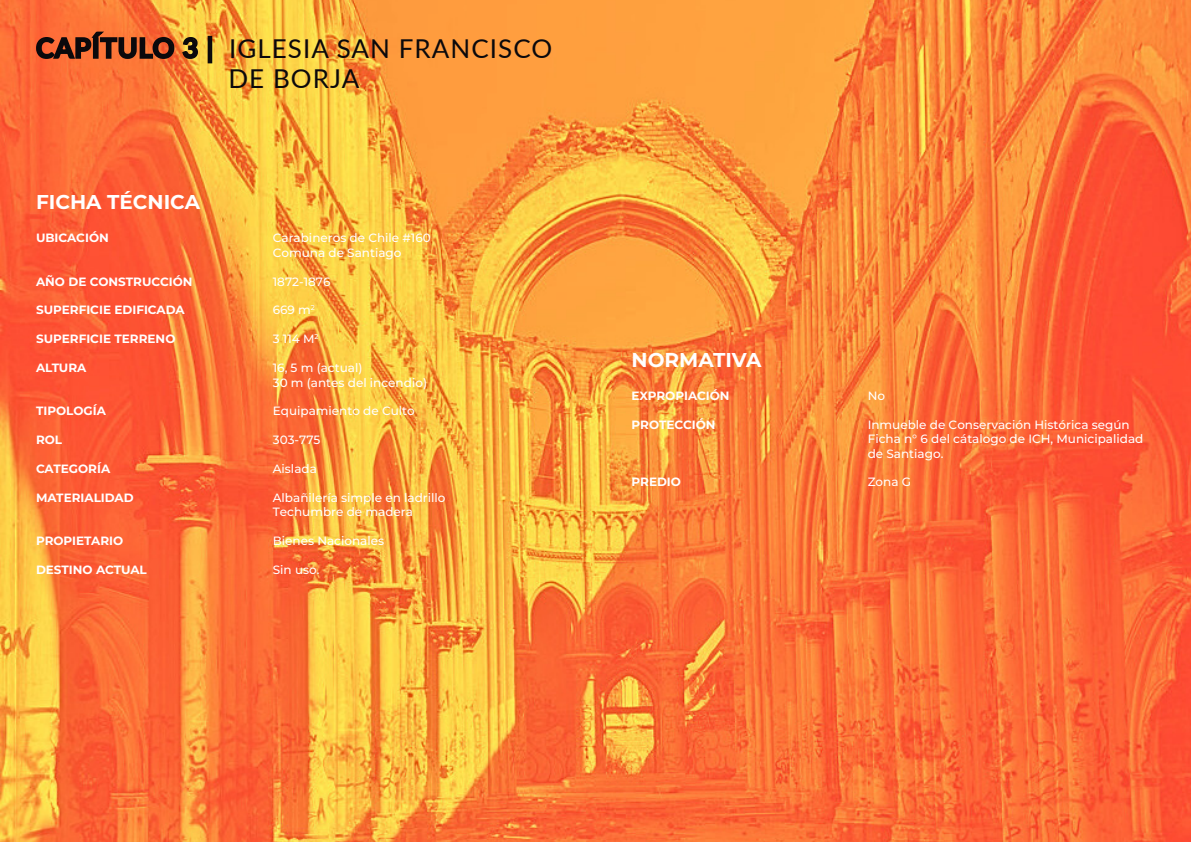
<style>
.page{position:relative;width:1191px;height:842px;background:#fff}
.page>*{position:absolute;margin:0;border:0;box-sizing:border-box;transform-origin:0 0}
._40pt_Size_Align_Left{font:26px "Lato";letter-spacing:.04em;color:#0b090c}
.t1{font:700 20px "Montserrat";color:#fff}
.t2{font:100 12px/14.4px "Montserrat";color:#fff}
.t3{font:700 12px "Montserrat";color:#fff}
.s1{font-weight:700;font-size:27px}
</style>
<div class="page">
<img style="left:0;top:0;width:1191px;height:842px">
<p class="_40pt_Size_Align_Left" style="left:36px;top:30px;width:517px"><span class="s1">CAPÍTULO 3 |</span> IGLESIA SAN FRANCISCO</p>
<p class="_40pt_Size_Align_Left" style="left:228px;top:60px;width:132px">DE BORJA</p>
<p class="t1" style="left:36px;top:188px;width:165px">FICHA TÉCNICA</p>
<p class="t3" style="left:36px;top:230px;width:74px">UBICACIÓN</p>
<p class="t3" style="left:36px;top:273px;width:158px">AÑO DE CONSTRUCCIÓN</p>
<p class="t3" style="left:36px;top:302px;width:150px">SUPERFICIE EDIFICADA</p>
<p class="t3" style="left:36px;top:330px;width:141px">SUPERFICIE TERRENO</p>
<p class="t3" style="left:36px;top:359px;width:52px">ALTURA</p>
<p class="t3" style="left:36px;top:402px;width:71px">TIPOLOGÍA</p>
<p class="t3" style="left:36px;top:431px;width:28px">ROL</p>
<p class="t3" style="left:36px;top:460px;width:76px">CATEGORÍA</p>
<p class="t3" style="left:36px;top:489px;width:99px">MATERIALIDAD</p>
<p class="t3" style="left:36px;top:532px;width:89px">PROPIETARIO</p>
<p class="t3" style="left:36px;top:561px;width:112px">DESTINO ACTUAL</p>
<p class="t2" style="left:273px;top:231px;width:159px">Carabineros de Chile #160</p>
<p class="t2" style="left:273px;top:245px;width:130px">Comuna de Santiago</p>
<p class="t2" style="left:273px;top:274px;width:59px">1872-1876</p>
<p class="t2" style="left:273px;top:303px;width:44px">669 m<sup>2</sup></p>
<p class="t2" style="left:273px;top:331px;width:47px">3 114 M<sup>2</sup></p>
<p class="t2" style="left:273px;top:360px;width:91px">16, 5 m (actual)</p>
<p class="t2" style="left:273px;top:375px;width:156px">30 m (antes del incendio)</p>
<p class="t2" style="left:273px;top:403px;width:143px">Equipamiento de Culto</p>
<p class="t2" style="left:273px;top:432px;width:49px">303-775</p>
<p class="t2" style="left:273px;top:461px;width:46px">Aislada</p>
<p class="t2" style="left:273px;top:490px;width:174px">Albañilería simple en ladrillo</p>
<p class="t2" style="left:273px;top:504px;width:142px">Techumbre de madera</p>
<p class="t2" style="left:273px;top:533px;width:113px">Bienes Nacionales</p>
<p class="t2" style="left:273px;top:562px;width:48px">Sin uso.</p>
<p class="t1" style="left:631px;top:345px;width:131px">NORMATIVA</p>
<p class="t3" style="left:631px;top:387px;width:100px">EXPROPIACIÓN</p>
<p class="t3" style="left:631px;top:416px;width:86px">PROTECCIÓN</p>
<p class="t3" style="left:631px;top:473px;width:51px">PREDIO</p>
<p class="t2" style="left:867px;top:388px;width:19px">No</p>
<p class="t2" style="left:867px;top:417px;width:277px">Inmueble de Conservación Histórica según<br>Ficha n° 6 del cátalogo de ICH, Municipalidad de Santiago.</p>
<p class="t2" style="left:867px;top:475px;width:45px">Zona G</p>
</div>
